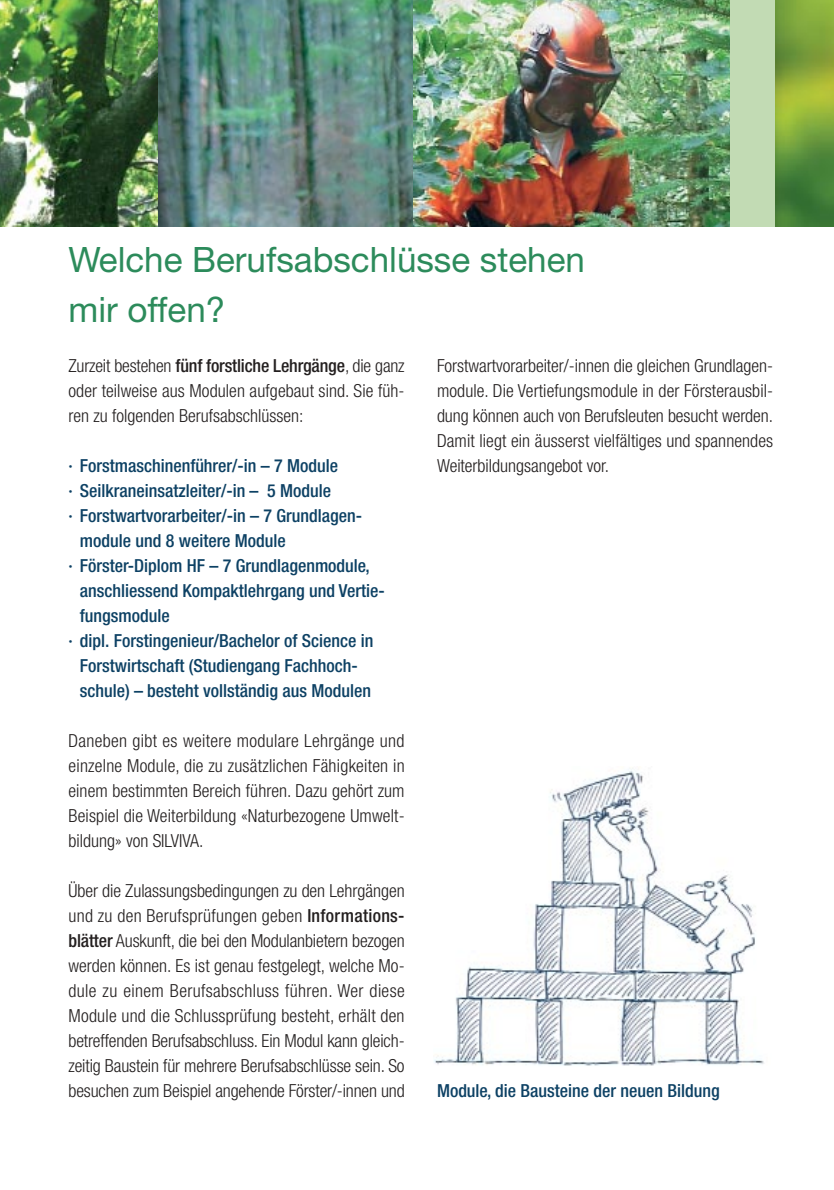
<style>
.page{position:relative;width:834px;height:1190px;background:#fff}
.page>*{position:absolute;margin:0;border:0;box-sizing:border-box;transform-origin:0 0}
.t1{font:35px/50px "Helvetica Neue";color:#2c8b5b}
.t2{font:300 condensed 18px/25px "Helvetica Neue";color:#231f1f;text-align:justify}
.t3{font:500 condensed 18px "Helvetica Neue";color:#0d4164}
.s1{font-weight:500}
</style>
<div class="page">
<img style="left:0;top:0;width:159px;height:227px">
<img style="left:159px;top:0;width:255px;height:227px">
<img style="left:775px;top:0;width:59px;height:227px">
<div style="left:726px;top:0;width:49px;height:227px;background:#c2dbb4"></div>
<img style="left:414px;top:0;width:316px;height:227px">
<img style="left:434px;top:770px;width:330px;height:296px">
<h1 class="t1" style="left:68px;top:238px;width:518px">Welche Berufsabschlüsse stehen mir offen?</h1>
<p class="t2" style="left:437px;top:355px;width:338px">Forstwartvorarbeiter/-innen die gleichen Grundlagen&shy;module. Die Vertiefungsmodule in der Försterausbil&shy;dung können auch von Berufsleuten besucht werden.<br>Damit liegt ein äusserst vielfältiges und spannendes Weiterbildungsangebot vor.</p>
<p class="t2" style="left:69px;top:355px;width:338px">Zurzeit bestehen <span class="s1">fünf forstliche Lehrgänge</span>, die ganz oder teilweise aus Modulen aufgebaut sind. Sie füh&shy;ren zu folgenden Berufsabschlüssen:</p>
<p class="t3" style="left:69px;top:459px;width:271px">· Forstmaschinenführer/-in – 7 Module</p>
<p class="t3" style="left:69px;top:484px;width:264px">· Seilkraneinsatzleiter/-in – 5 Module</p>
<p class="t3" style="left:69px;top:509px;width:295px">· Forstwartvorarbeiter/-in – 7 Grundlagen-</p>
<p class="t3" style="left:80px;top:534px;width:208px">module und 8 weitere Module</p>
<p class="t3" style="left:69px;top:559px;width:303px">· Förster-Diplom HF – 7 Grundlagenmodule,</p>
<p class="t3" style="left:80px;top:584px;width:306px">anschliessend Kompaktlehrgang und Vertie-</p>
<p class="t3" style="left:80px;top:609px;width:91px">fungsmodule</p>
<p class="t3" style="left:69px;top:634px;width:306px">· dipl. Forstingenieur/Bachelor of Science in</p>
<p class="t3" style="left:80px;top:659px;width:279px">Forstwirtschaft (Studiengang Fachhoch-</p>
<p class="t3" style="left:80px;top:684px;width:293px">schule) – besteht vollständig aus Modulen</p>
<p class="t2" style="left:69px;top:730px;width:338px">Daneben gibt es weitere modulare Lehrgänge und einzelne Module, die zu zusätzlichen Fähigkeiten in einem bestimmten Bereich führen. Dazu gehört zum Beispiel die Weiterbildung «Naturbezogene Umwelt&shy;bildung» von SILVIVA.</p>
<p class="t2" style="left:69px;top:880px;width:338px">Über die Zulassungsbedingungen zu den Lehrgängen und zu den Berufsprüfungen geben <span class="s1">Informations&shy;blätter</span> Auskunft, die bei den Modulanbietern bezogen werden können. Es ist genau festgelegt, welche Mo&shy;dule zu einem Berufsabschluss führen. Wer diese Module und die Schlussprüfung besteht, erhält den betreffenden Berufsabschluss. Ein Modul kann gleich&shy;zeitig Baustein für mehrere Berufsabschlüsse sein. So besuchen zum Beispiel angehende Förster/-innen und</p>
<p class="t3" style="left:437px;top:1084px;width:284px">Module, die Bausteine der neuen Bildung</p>
</div>
